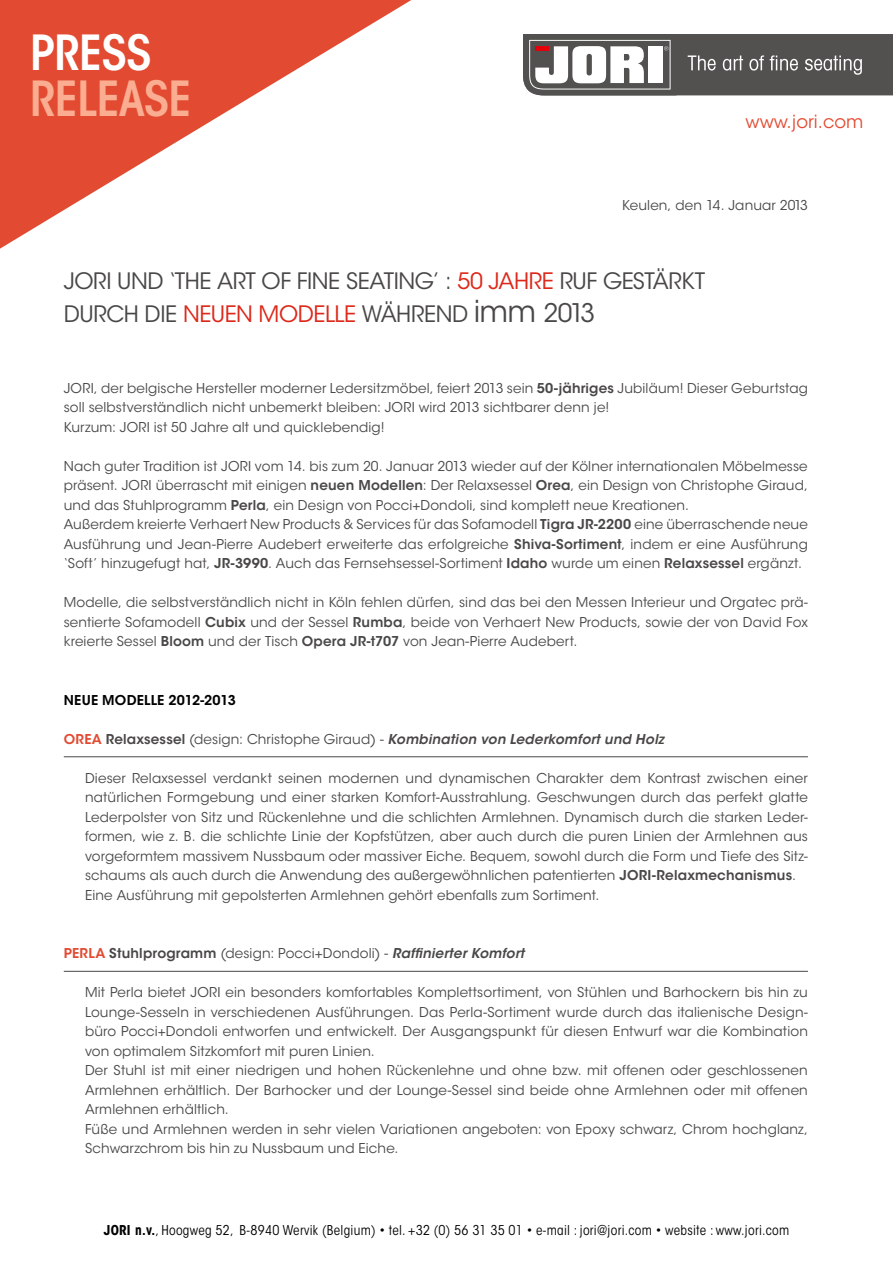
<style>
.page{position:relative;width:893px;height:1263px;background:#fff}
.page>*{position:absolute;margin:0;border:0;box-sizing:border-box;transform-origin:0 0}
.t1{font:600 condensed 48px "ITC Avant Garde Std";letter-spacing:-.02em;color:#faad91}
.t2{font:600 condensed 48px "ITC Avant Garde Std";letter-spacing:-.02em;color:#fff}
.t3{font:22.5px/33px "ITC Avant Garde Std";letter-spacing:-.015em;color:#494847}
.t4{font:18px "ITC Avant Garde Std";color:#e24b32}
.t5{font:13.5px/19.5px "ITC Avant Garde Std";letter-spacing:.01em;color:#494847}
.t6{font:condensed 13.5px "ITC Avant Garde Std";letter-spacing:.02em;color:#000}
.t7{font:italic 600 13.5px "ITC Avant Garde Std";letter-spacing:.015em;color:#494847}
.t8{font:600 13.5px "ITC Avant Garde Std";letter-spacing:.015em;color:#000}
.s1{color:#dc291a}
.s2{font-size:30px}
.s3{font-size:25.5px}
.s4{font-weight:600}
.s5{font-style:normal;color:#e24b32}
.s6{font-style:normal}
.s7{font-weight:400;font-style:normal}
.s8{font-weight:600;color:#e24b32}
.s9{font-weight:600;font-style:italic}
.s10{font-weight:700}
</style>
<div class="page">
<svg style="left:523px;top:34px;width:370px;height:61px"></svg>
<svg style="left:0;top:0;width:411px;height:249px"></svg>
<hr style="left:64px;top:756px;width:744px;height:1px;background:#494847">
<hr style="left:64px;top:971px;width:744px;height:1px;background:#494847">
<h1 class="t2" style="left:30px;top:22px;width:123px">PRESS</h1>
<h1 class="t1" style="left:30px;top:69px;width:164px">RELEASE</h1>
<h3 class="t4" style="left:745px;top:111px;width:119px">www.jori.com</h3>
<p class="t5" style="left:622px;top:195px;width:187px">Keulen, den 14. Januar 2013</p>
<h2 class="t3" style="left:64px;top:264px;width:643px">JORI UND ‘The art of fin e seating’ : <span class="s1">50 JAH RE</span> RUF GESTÄRKT<br>DURCH DIE <span class="s1">NEUEN MODELLE</span> WÄHREND <span class="s2">imm</span> <span class="s3">2013</span></h2>
<p class="t5" style="left:64px;top:378px;width:746px">JORI, der belgische Hersteller moderner Ledersitzmöbel, feiert 2013 sein <span class="s4">50-jähriges</span> Jubiläum! Dieser Geburtstag soll selbstverständlich nicht unbemerkt bleiben: JORI wird 2013 sichtbarer denn je!<br>Kurzum: JORI ist 50 Jahre alt und quicklebendig!</p>
<p class="t5" style="left:64px;top:456px;width:746px">Nach guter Tradition ist JORI vom 14. bis zum 20. Januar 2013 wieder auf der Kölner internationalen Möbelmesse präsent. JORI überrascht mit einigen <span class="s4">neuen Modellen</span>: Der Relaxsessel <span class="s4">Orea</span>, ein Design von Christophe Giraud, und das Stuhlprogramm <span class="s4">Perla</span>, ein Design von Pocci+Dondoli, sind komplett neue Kreationen.<br>Außerdem kreierte Verhaert New Products &amp; Services für das Sofamodell <span class="s4">Tigra JR-2200</span> eine überraschende neue Ausführung und Jean-Pierre Audebert erweiterte das erfolgreiche <span class="s4">Shiva-Sortiment</span>, indem er eine Ausführung ‘Soft’ hinzugefugt hat, <span class="s4">JR-3990</span>. Auch das Fernsehsessel-Sortiment <span class="s4">Idaho</span> wurde um einen <span class="s4">Relaxsessel</span> ergänzt.</p>
<p class="t5" style="left:64px;top:593px;width:746px;text-align:justify">Modelle, die selbstverständlich nicht in Köln fehlen dürfen, sind das bei den Messen Interieur und Orgatec prä&shy;sentierte Sofamodell <span class="s4">Cubix</span> und der Sessel <span class="s4">Rumba</span>, beide von Verhaert New Products, sowie der von David Fox kreierte Sessel <span class="s4">Bloom</span> und der Tisch <span class="s4">Opera JR-t707</span> von Jean-Pierre Audebert.</p>
<p class="t8" style="left:64px;top:691px;width:174px">NEUE MODELLE 2012-2013</p>
<p class="t7" style="left:64px;top:730px;width:602px"><span class="s5">OREA</span> <span class="s6">Relaxsessel</span> <span class="s7">(design: Christophe Giraud) -</span> Kombination von Lederkomfort und Holz</p>
<p class="t5" style="left:85px;top:768px;width:724px">Dieser Relaxsessel verdankt seinen modernen und dynamischen Charakter dem Kontrast zwischen einer natürlichen Formgebung und einer starken Komfort-Ausstrahlung. Geschwungen durch das perfekt glatte Lederpolster von Sitz und Rückenlehne und die schlichten Armlehnen. Dynamisch durch die starken Leder&shy;formen, wie z. B. die schlichte Linie der Kopfstützen, aber auch durch die puren Linien der Armlehnen aus vorgeformtem massivem Nussbaum oder massiver Eiche. Bequem, sowohl durch die Form und Tiefe des Sitz&shy;schaums als auch durch die Anwendung des außergewöhnlichen patentierten <span class="s4">JORI-Relaxmechanismus</span>.<br>Eine Ausführung mit gepolsterten Armlehnen gehört ebenfalls zum Sortiment.</p>
<p class="t5" style="left:64px;top:944px;width:462px"><span class="s8">PERLA</span> <span class="s4">Stuhlprogramm</span> (design: Pocci+Dondoli) - <span class="s9">Raffinierter Komfort</span></p>
<p class="t5" style="left:85px;top:983px;width:724px">Mit Perla bietet JORI ein besonders komfortables Komplettsortiment, von Stühlen und Barhockern bis hin zu Lounge-Sesseln in verschiedenen Ausführungen. Das Perla-Sortiment wurde durch das italienische Design&shy;büro Pocci+Dondoli entworfen und entwickelt. Der Ausgangspunkt für diesen Entwurf war die Kombination von optimalem Sitzkomfort mit puren Linien.<br>Der Stuhl ist mit einer niedrigen und hohen Rückenlehne und ohne bzw. mit offenen oder geschlossenen Armlehnen erhältlich. Der Barhocker und der Lounge-Sessel sind beide ohne Armlehnen oder mit offenen Armlehnen erhältlich.<br>Füße und Armlehnen werden in sehr vielen Variationen angeboten: von Epoxy schwarz, Chrom hochglanz, Schwarzchrom bis hin zu Nussbaum und Eiche.</p>
<p class="t6" style="left:104px;top:1222px;width:687px"><span class="s10">JORI n.v.</span>, Hoogweg 52, B-8940 Wervik (Belgium) • tel. +32 (0) 56 31 35 01 • e-mail : jori@jori.com • website : www.jori.com</p>
</div>
